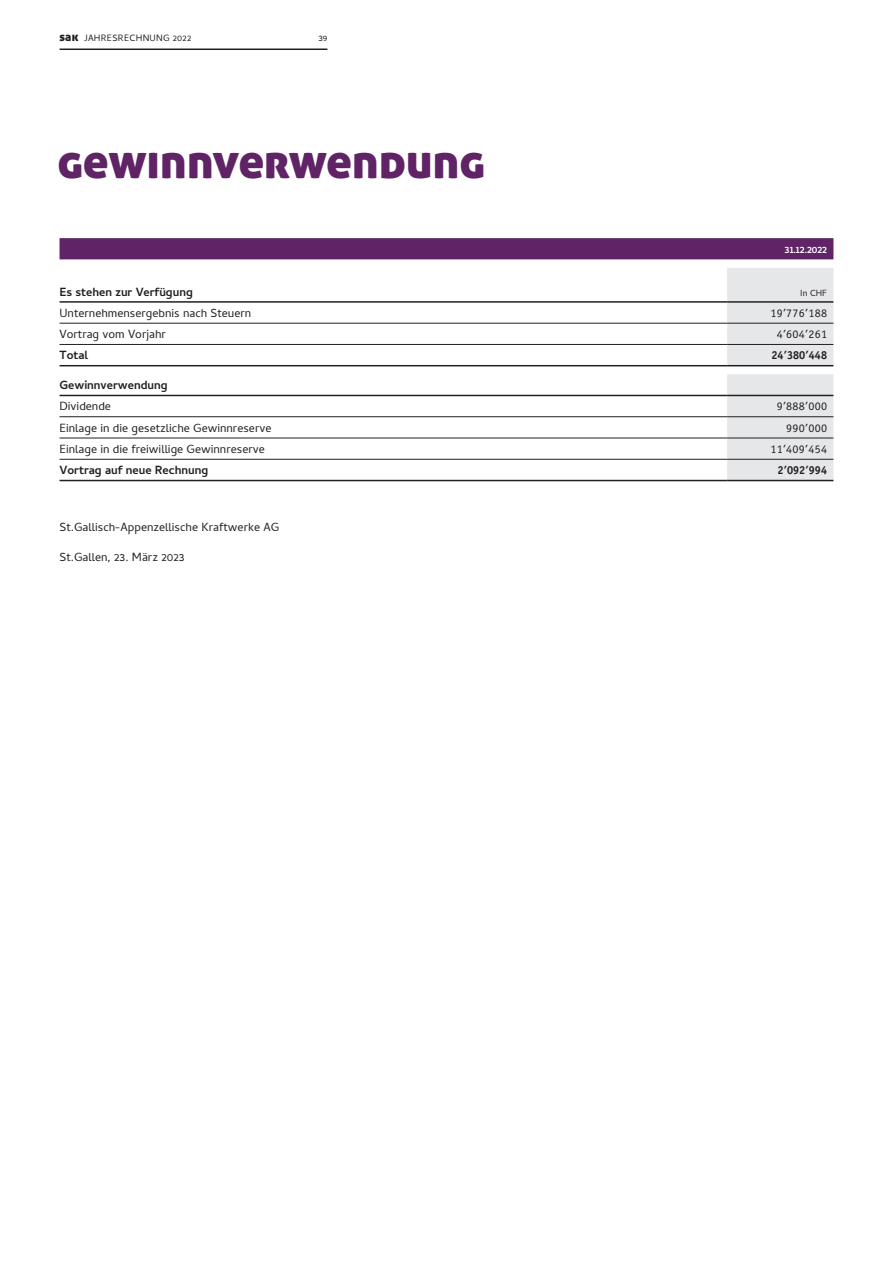
<style>
.page{position:relative;width:893px;height:1263px;background:#fff}
.page>*{position:absolute;margin:0;border:0;box-sizing:border-box;transform-origin:0 0}
.t1{font:48px "Aller Display";letter-spacing:-.005em;color:#5f2366}
.t2{font:12px "Cambay";color:#231f20}
.t3{font:700 12px "Cambay";color:#231f20}
.t4{font:11.55px "Officina Sans ITC Pro";letter-spacing:.02em;color:#231f20;scale:1.05 1}
.t5{font:700 11.55px "Officina Sans ITC Pro";color:#231f20}
.t6{font:700 10.5px "Cambay";color:#fff}
.t7{font:9.3px "Cambay";letter-spacing:.03em;color:#231f20}
.t8{font:9px "Cambay";color:#231f20}
.s1{font-family:"Aller Display";font-size:12px}
</style>
<div class="page">
<hr style="left:60px;top:49px;width:267px;height:1px;background:#231f20">
<div style="left:60px;top:238px;width:773px;height:21px;background:#5f2366"></div>
<svg style="left:727px;top:268px;width:106px;height:212px;background:#e4e5e7"></svg>
<hr style="left:60px;top:323px;width:667px;height:1px;background:#231f20">
<hr style="left:727px;top:323px;width:106px;height:1px;background:#231f20">
<hr style="left:60px;top:344px;width:667px;height:1px;background:#231f20">
<hr style="left:727px;top:344px;width:106px;height:1px;background:#231f20">
<hr style="left:60px;top:416px;width:667px;height:1px;background:#231f20">
<hr style="left:727px;top:416px;width:106px;height:1px;background:#231f20">
<hr style="left:60px;top:438px;width:667px;height:1px;background:#231f20">
<hr style="left:727px;top:438px;width:106px;height:1px;background:#231f20">
<hr style="left:60px;top:459px;width:667px;height:1px;background:#231f20">
<hr style="left:727px;top:459px;width:106px;height:1px;background:#231f20">
<hr style="left:60px;top:365px;width:667px;height:1px;background:#231f20">
<hr style="left:727px;top:365px;width:106px;height:1px;background:#231f20">
<hr style="left:60px;top:395px;width:667px;height:1px;background:#231f20">
<hr style="left:727px;top:395px;width:106px;height:1px;background:#231f20">
<hr style="left:60px;top:480px;width:667px;height:1px;background:#231f20">
<hr style="left:727px;top:480px;width:106px;height:1px;background:#231f20">
<hr style="left:60px;top:301px;width:667px;height:2px;background:#231f20">
<hr style="left:727px;top:301px;width:106px;height:2px;background:#231f20">
<p class="t7" style="left:60px;top:33px;width:133px"><span class="s1">sak</span> JAHRESRECHNUNG 2022</p>
<p class="t7" style="left:318px;top:33px;width:11px">39</p>
<h1 class="t1" style="left:57px;top:131px;width:429px">gewinnverwendung</h1>
<p class="t6" style="left:785px;top:243px;width:44px">31.12.2022</p>
<p class="t3" style="left:60px;top:284px;width:135px">Es stehen zur Verfügung</p>
<p class="t8" style="left:800px;top:287px;width:28px">In CHF</p>
<p class="t2" style="left:60px;top:306px;width:193px">Unternehmensergebnis nach Steuern</p>
<p class="t4" style="left:770px;top:306px;width:55px">19’776’188</p>
<p class="t2" style="left:60px;top:327px;width:108px">Vortrag vom Vorjahr</p>
<p class="t4" style="left:777px;top:327px;width:49px">4’604’261</p>
<p class="t3" style="left:60px;top:348px;width:30px">Total</p>
<p class="t5" style="left:771px;top:348px;width:57px">24’380’448</p>
<p class="t3" style="left:60px;top:378px;width:110px">Gewinnverwendung</p>
<p class="t2" style="left:60px;top:399px;width:53px">Dividende</p>
<p class="t4" style="left:777px;top:400px;width:49px">9’888’000</p>
<p class="t2" style="left:60px;top:420px;width:213px">Einlage in die gesetzliche Gewinnreserve</p>
<p class="t4" style="left:786px;top:421px;width:40px">990’000</p>
<p class="t2" style="left:60px;top:442px;width:207px">Einlage in die freiwillige Gewinnreserve</p>
<p class="t4" style="left:770px;top:442px;width:55px">11’409’454</p>
<p class="t3" style="left:60px;top:463px;width:150px">Vortrag auf neue Rechnung</p>
<p class="t5" style="left:778px;top:463px;width:51px">2’092’994</p>
<p class="t2" style="left:60px;top:519px;width:221px">St.Gallisch-Appenzellische Kraftwerke AG</p>
<p class="t2" style="left:60px;top:549px;width:126px">St.Gallen, 23. März 2023</p>
</div>
